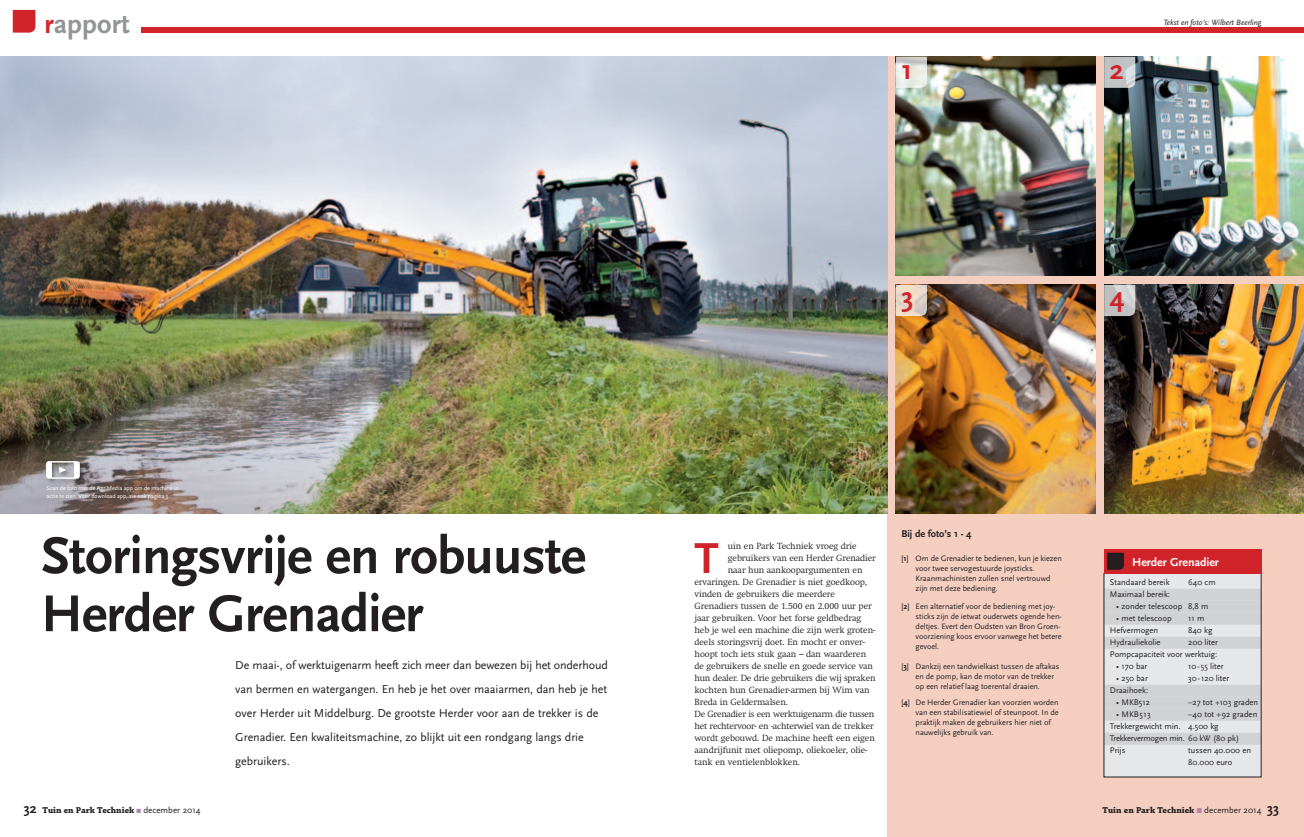
<style>
.page{position:relative;width:1304px;height:837px;background:#fff}
.page>*{position:absolute;margin:0;border:0;box-sizing:border-box;transform-origin:0 0}
.t1{font:700 54px/58px "Scala Sans OT";letter-spacing:-.015em;color:#231f20}
.t2{font:700 45.2px "Scala Sans OT";color:#d1232a}
.t3{font:700 28px "Scala Sans OT";color:#939598}
.t4{font:700 28px "Scala Sans OT";color:#d1232a}
.t5{font:12px/24px "Scala Sans OT";letter-spacing:-.005em;color:#231f20}
.t6{font:700 12px "Scala Sans OT";letter-spacing:-.005em;color:#fff}
.t7{font:700 10.2px "Scala Sans OT";letter-spacing:-.005em;color:#231f20}
.t8{font:700 9px "Chaparral Pro";color:#231f20}
.t9{font:300 8.8px "Swift";letter-spacing:-.005em;color:#231f20}
.t10{font:300 8.8px "Swift";letter-spacing:-.025em;color:#231f20}
.t11{font:8.6px/12px "Scala Sans OT";letter-spacing:-.005em;color:#231f20}
.t12{font:8.2px/10px "Scala Sans OT";letter-spacing:-.005em;color:#231f20}
.t13{font:italic 8px "Scala Sans OT";letter-spacing:-.005em;color:#231f20}
.t14{font:6px/8px "Scala Sans OT";letter-spacing:-.005em;color:#fff}
.s1{color:#d1232a}
.s2{font-weight:700}
.s3{font-family:"Scala Sans OT";font-size:14px}
.s4{color:#b085b1}
.s5{font-family:"Scala Sans OT";font-weight:400}
</style>
<div class="page">
<svg style="left:13px;top:10px;width:22px;height:23px"></svg>
<div style="left:142px;top:27px;width:510px;height:6px;background:#d1232a"></div>
<div style="left:887px;top:57px;width:417px;height:779px;background:#f4cfc0"></div>
<div style="left:652px;top:27px;width:652px;height:6px;background:#d1232a"></div>
<div style="left:1104px;top:573px;width:157px;height:203px;background:#e6e7e9"></div>
<div style="left:1104px;top:588px;width:157px;height:12px;background:#d1d2d4"></div>
<div style="left:1104px;top:600px;width:157px;height:12px;background:#d1d2d4"></div>
<div style="left:1104px;top:612px;width:157px;height:12px;background:#d1d2d4"></div>
<div style="left:1104px;top:636px;width:157px;height:12px;background:#d1d2d4"></div>
<div style="left:1104px;top:684px;width:157px;height:12px;background:#d1d2d4"></div>
<div style="left:1104px;top:696px;width:157px;height:12px;background:#d1d2d4"></div>
<div style="left:1104px;top:708px;width:157px;height:12px;background:#d1d2d4"></div>
<div style="left:1104px;top:732px;width:157px;height:12px;background:#d1d2d4"></div>
<div style="left:1104px;top:549px;width:157px;height:24px;background:#d1232a"></div>
<img style="left:0;top:57px;width:887px;height:456px">
<img style="left:896px;top:57px;width:200px;height:218px">
<img style="left:896px;top:285px;width:200px;height:228px">
<img style="left:1104px;top:57px;width:200px;height:218px">
<img style="left:1104px;top:285px;width:200px;height:228px">
<svg style="left:896px;top:57px;width:31px;height:31px"></svg>
<svg style="left:896px;top:285px;width:31px;height:31px"></svg>
<svg style="left:1104px;top:57px;width:31px;height:31px"></svg>
<svg style="left:1104px;top:285px;width:31px;height:31px"></svg>
<svg style="left:1107px;top:552px;width:17px;height:17px"></svg>
<div style="left:45px;top:460px;width:39px;height:23px;background:#231f20;opacity:.35"></div>
<svg style="left:46px;top:461px;width:34px;height:17px"></svg>
<h3 class="t3" style="left:44px;top:8px;width:87px"><span class="s1">r</span>apport</h3>
<p class="t14" style="left:47px;top:484px;width:134px">Scan de foto met de AgriMedia app om de machine in actie te zien. Voor download app, zie ook pagina 3.</p>
<h1 class="t1" style="left:41px;top:527px;width:546px">Storingsvrije en robuuste<br>Herder Grenadier</h1>
<p class="t5" style="left:235px;top:653px;width:374px">De maai-, of werktuigenarm heeft zich meer dan bewezen bij het onderhoud van bermen en watergangen. En heb je het over maaiarmen, dan heb je het over Herder uit Middelburg. De grootste Herder voor aan de trekker is de Grenadier. Een kwaliteitsmachine, zo blijkt uit een rondgang langs drie gebruikers.</p>
<h3 class="t4" style="left:901px;top:54px;width:12px">1</h3>
<h3 class="t4" style="left:901px;top:281px;width:14px">3</h3>
<h3 class="t4" style="left:1110px;top:54px;width:15px">2</h3>
<p class="t13" style="left:1163px;top:18px;width:100px">Tekst en foto’s: Wilbert Beerling</p>
<h3 class="t4" style="left:1110px;top:281px;width:16px">4</h3>
<h2 class="t2" style="left:694px;top:532px;width:26px">T</h2>
<p class="t9" style="left:728px;top:540px;width:130px">uin en Park Techniek vroeg drie</p>
<p class="t9" style="left:728px;top:552px;width:150px">gebruikers van een Herder Grenadier</p>
<p class="t9" style="left:728px;top:564px;width:136px">naar hun aankoopargumenten en</p>
<p class="t9" style="left:694px;top:576px;width:174px">ervaringen. De Grenadier is niet goedkoop,</p>
<p class="t9" style="left:694px;top:588px;width:142px">vinden de gebruikers die meerdere</p>
<p class="t9" style="left:694px;top:600px;width:179px">Grenadiers tussen de 1.500 en 2.000 uur per</p>
<p class="t9" style="left:694px;top:612px;width:168px">jaar gebruiken. Voor het forse geldbedrag</p>
<p class="t9" style="left:694px;top:624px;width:182px">heb je wel een machine die zijn werk groten-</p>
<p class="t9" style="left:694px;top:636px;width:172px">deels storingsvrij doet. En mocht er onver-</p>
<p class="t9" style="left:694px;top:648px;width:173px">hoopt toch iets stuk gaan – dan waarderen</p>
<p class="t9" style="left:694px;top:660px;width:180px">de gebruikers de snelle en goede service van</p>
<p class="t9" style="left:694px;top:673px;width:183px">hun dealer. De drie gebruikers die wij spraken</p>
<p class="t9" style="left:694px;top:685px;width:177px">kochten hun Grenadier-armen bij Wim van</p>
<p class="t9" style="left:694px;top:697px;width:95px">Breda in Geldermalsen.</p>
<p class="t10" style="left:694px;top:709px;width:181px">De Grenadier is een werktuigenarm die tussen</p>
<p class="t10" style="left:694px;top:721px;width:181px">het rechtervoor- en -achterwiel van de trekker</p>
<p class="t9" style="left:694px;top:733px;width:182px">wordt gebouwd. De machine heeft een eigen</p>
<p class="t9" style="left:694px;top:745px;width:175px">aandrijfunit met oliepomp, oliekoeler, olie-</p>
<p class="t9" style="left:694px;top:757px;width:107px">tank en ventielenblokken.</p>
<p class="t7" style="left:901px;top:528px;width:72px">Bij de foto’s 1 - 4</p>
<p class="t12" style="left:916px;top:553px;width:148px;text-indent:-14px">[<span class="s2">1</span>] Om de Grenadier te bedienen, kun je kiezen voor twee servogestuurde joysticks.<br>Kraanmachinisten zullen snel vertrouwd zijn met deze bediening.</p>
<p class="t12" style="left:916px;top:601px;width:148px;text-indent:-14px">[<span class="s2">2</span>] Een alternatief voor de bediening met joy&shy;sticks zijn de ietwat ouderwets ogende hen&shy;deltjes. Evert den Oudsten van Bron Groen&shy;voorziening koos ervoor vanwege het betere gevoel.</p>
<p class="t12" style="left:916px;top:661px;width:145px;text-indent:-14px">[<span class="s2">3</span>] Dankzij een tandwielkast tussen de aftakas en de pomp, kan de motor van de trekker op een relatief laag toerental draaien.</p>
<p class="t12" style="left:916px;top:697px;width:145px;text-indent:-14px">[<span class="s2">4</span>] De Herder Grenadier kan voorzien worden van een stabilisatiewiel of steunpoot. In de praktijk maken de gebruikers hier niet of nauwelijks gebruik van.</p>
<h3 class="t6" style="left:1132px;top:554px;width:88px">Herder Grenadier</h3>
<p class="t11" style="left:1110px;top:576px;width:61px">Standaard bereik</p>
<p class="t11" style="left:1188px;top:576px;width:29px">640 cm</p>
<p class="t11" style="left:1110px;top:588px;width:62px">Maximaal bereik:</p>
<p class="t11" style="left:1116px;top:600px;width:94px">• zonder telescoop 8,8 m</p>
<p class="t11" style="left:1116px;top:612px;width:57px">• met telescoop</p>
<p class="t11" style="left:1188px;top:612px;width:18px">11 m</p>
<p class="t11" style="left:1110px;top:624px;width:50px">Hefvermogen</p>
<p class="t11" style="left:1188px;top:624px;width:26px">840 kg</p>
<p class="t11" style="left:1110px;top:636px;width:52px">Hydrauliekolie</p>
<p class="t11" style="left:1110px;top:636px;width:110px;text-align:right">200 liter<br>Pompcapaciteit voor werktuig:</p>
<p class="t11" style="left:1116px;top:660px;width:33px">• 170 bar</p>
<p class="t11" style="left:1188px;top:660px;width:37px">10- 55 liter</p>
<p class="t11" style="left:1116px;top:672px;width:33px">• 250 bar</p>
<p class="t11" style="left:1188px;top:672px;width:43px">30-120 liter</p>
<p class="t11" style="left:1110px;top:684px;width:40px">Draaihoek:</p>
<p class="t11" style="left:1116px;top:696px;width:35px">• MKB512</p>
<p class="t11" style="left:1188px;top:696px;width:72px">–27 tot +103 graden</p>
<p class="t11" style="left:1116px;top:708px;width:36px">• MKB513</p>
<p class="t11" style="left:1110px;top:708px;width:149px;text-indent:78px">–40 tot +92 graden<br>Trekkergewicht min. 4.500 kg<br>Trekkervermogen min. 60 kW (80 pk)<br>Prijs</p>
<p class="t11" style="left:1188px;top:744px;width:64px">tussen 40.000 en<br>80.000 euro</p>
<p class="t8" style="left:24px;top:804px;width:178px"><span class="s3">32</span> Tuin en Park Techniek <span class="s4">■</span> <span class="s5">december 2014</span></p>
<p class="t8" style="left:1103px;top:804px;width:178px">Tuin en Park Techniek <span class="s4">■</span> <span class="s5">december 2014</span> <span class="s3">33</span></p>
</div>
